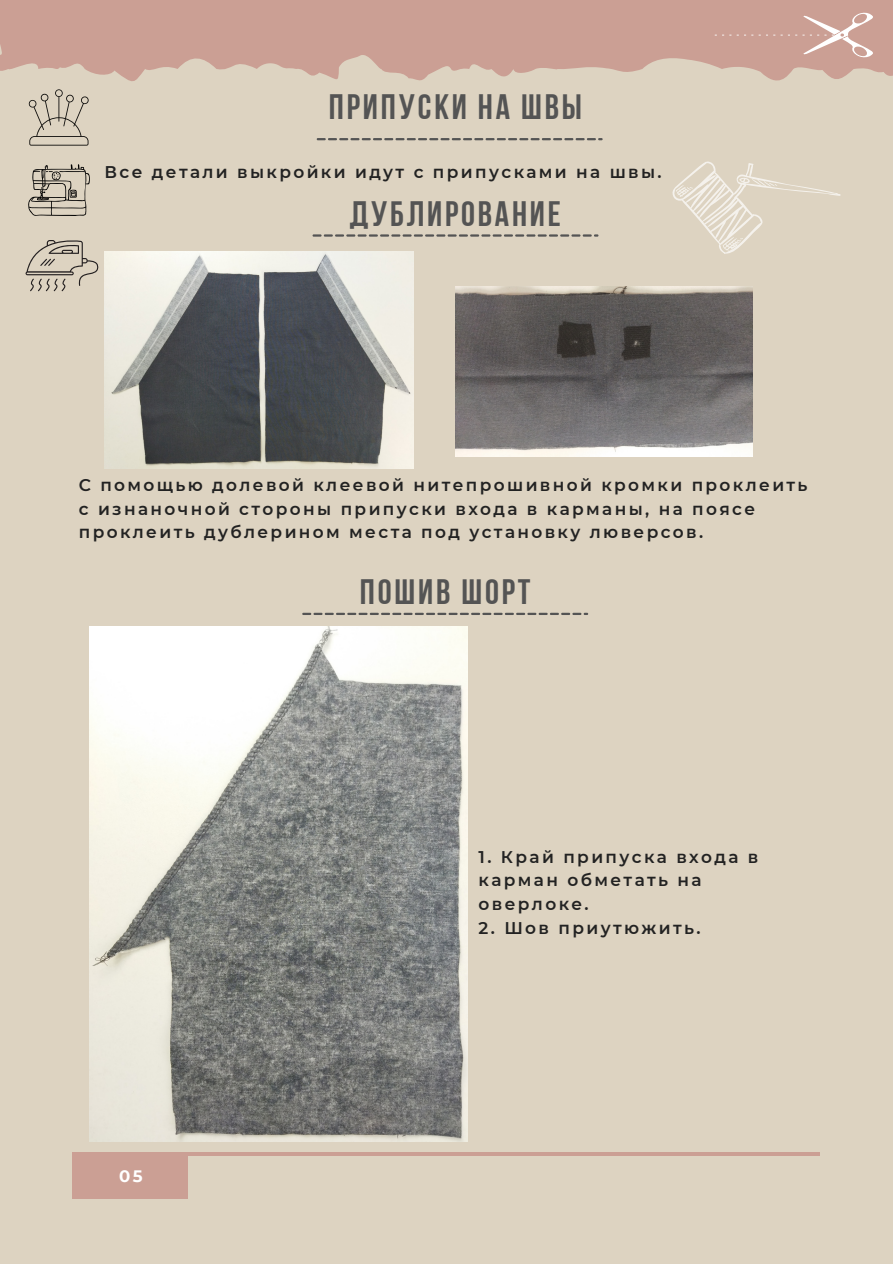
<style>
.page{position:relative;width:893px;height:1264px;background:#fff}
.page>*{position:absolute;margin:0;border:0;box-sizing:border-box;transform-origin:0 0}
.t1{font:35.25px "Bebas Neue Cyrillic";letter-spacing:.08em;color:#545454}
.t2{font:600 16.95px/23.7px "Montserrat";letter-spacing:.14em;color:#222}
.t3{font:700 16.5px "Montserrat";color:#fff}
</style>
<div class="page">
<div style="left:0;top:0;width:892px;height:1263px;background:#ddd3c1"></div>
<div style="left:72px;top:1152px;width:115px;height:46px;background:#cb9f94"></div>
<hr style="left:72px;top:1152px;width:747px;height:3px;background:#cb9f94">
<svg style="left:0;top:0;width:892px;height:81px;fill:#cb9f94"></svg>
<svg style="left:744px;top:12px;width:131px;height:46px;background:#d0a99f"></svg>
<svg style="left:722px;top:35px;width:16px;height:1px"></svg>
<svg style="left:317px;top:138px;width:285px;height:2px"></svg>
<svg style="left:302px;top:612px;width:286px;height:3px"></svg>
<svg style="left:28px;top:89px;width:61px;height:57px"></svg>
<svg style="left:28px;top:164px;width:62px;height:52px"></svg>
<svg style="left:26px;top:240px;width:73px;height:51px"></svg>
<svg style="left:672px;top:161px;width:169px;height:93px"></svg>
<svg style="left:312px;top:234px;width:286px;height:3px"></svg>
<img style="left:105px;top:251px;width:308px;height:217px">
<img style="left:455px;top:286px;width:297px;height:170px">
<img style="left:89px;top:627px;width:378px;height:514px">
<p class="t1" style="left:329px;top:92px;width:254px">припуски на швы</p>
<p class="t2" style="left:105px;top:160px;width:558px">Все детали выкройки идут с припусками на швы.</p>
<p class="t1" style="left:350px;top:199px;width:212px">дублирование</p>
<p class="t2" style="left:79px;top:473px;width:730px">С помощью долевой клеевой нитепрошивной кромки проклеить с изнаночной стороны припуски входа в карманы, на поясе проклеить дублерином места под установку люверсов.</p>
<p class="t1" style="left:360px;top:578px;width:172px">пошив шорт</p>
<h1 class="t3" style="left:119px;top:1166px;width:25px">05</h1>
<h1 class="t2" style="left:478px;top:844px;width:281px">1. Край припуска входа в карман обметать на оверлоке.</h1>
<p class="t2" style="left:478px;top:915px;width:223px">2. Шов приутюжить.</p>
</div>
